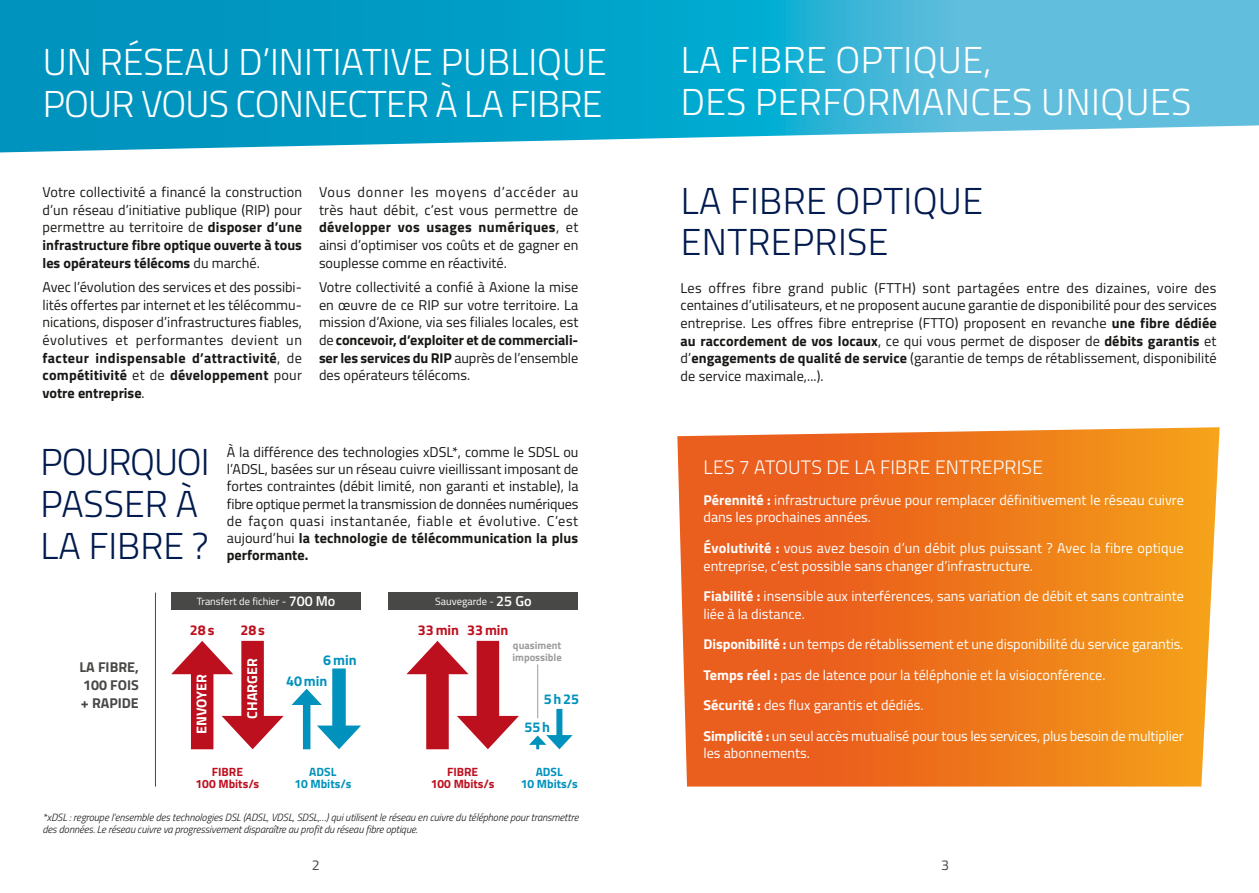
<style>
.page{position:relative;width:1259px;height:893px;background:#fff}
.page>*{position:absolute;margin:0;border:0;box-sizing:border-box;transform-origin:0 0}
.t1{font:300 37.5px/42px "Titillium";color:#fff}
.t2{font:300 37.5px/42px "Titillium";letter-spacing:.01em;color:#021b4e}
.t3{font:300 19.5px "Titillium";letter-spacing:.01em;color:#fff}
.t4{font:14.25px/17.7px "Titillium";letter-spacing:.005em;color:#171715;text-align:justify}
.t5{font:14.25px/17.7px "Titillium";color:#fff}
.t6{font:700 14.25px/17.7px "Titillium";color:#484847;text-align:justify}
.t7{font:700 14.25px "Titillium";color:#bd101e}
.t8{font:700 14.25px "Titillium";color:#0092bc}
.t9{font:700 14.25px "Titillium";color:#fff}
.t10{font:14.25px "Titillium";color:#484847}
.t11{font:700 12px/12px "Titillium";color:#bd101e;text-align:center}
.t12{font:700 12px/12px "Titillium";color:#0092bc;text-align:center}
.t13{font:italic 300 10.5px/12px "Titillium";letter-spacing:-.01em;color:#171715}
.t14{font:10.5px "Titillium";color:#fff}
.t15{font:700 10.5px/12px "Titillium";color:#9b9c9c}
.s1{font-weight:700}
.s2{font-weight:600;font-size:14.25px}
</style>
<div class="page">
<svg style="left:0;top:0;width:1259px;height:152px;background:#30aed0"></svg>
<svg style="left:677px;top:427px;width:542px;height:359px;background:#ee7a23"></svg>
<hr style="left:155px;top:593px;width:1px;height:193px;background:#484847">
<div style="left:191px;top:662px;width:22px;height:87px;background:#bd101e"></div>
<svg style="left:171px;top:641px;width:62px;height:33px"></svg>
<div style="left:426px;top:662px;width:23px;height:87px;background:#bd101e"></div>
<svg style="left:406px;top:641px;width:62px;height:33px"></svg>
<div style="left:303px;top:699px;width:7px;height:50px;background:#0092bc"></div>
<svg style="left:291px;top:689px;width:31px;height:16px"></svg>
<hr style="left:537px;top:664px;width:1px;height:54px;background:#9b9c9c">
<div style="left:241px;top:641px;width:23px;height:87px;background:#bd101e"></div>
<svg style="left:222px;top:716px;width:62px;height:33px"></svg>
<div style="left:476px;top:641px;width:23px;height:87px;background:#bd101e"></div>
<svg style="left:457px;top:716px;width:62px;height:33px"></svg>
<div style="left:332px;top:668px;width:14px;height:67px;background:#0092bc"></div>
<svg style="left:317px;top:725px;width:44px;height:24px"></svg>
<div style="left:556px;top:709px;width:6px;height:31px;background:#0092bc"></div>
<svg style="left:529px;top:735px;width:43px;height:14px"></svg>
<div style="left:171px;top:593px;width:190px;height:17px;background:#484847"></div>
<div style="left:388px;top:593px;width:190px;height:17px;background:#484847"></div>
<h1 class="t1" style="left:43px;top:39px;width:565px">UN RÉSEAU D’INITIATIVE PUBLIQUE<br>POUR VOUS CONNECTER À LA FIBRE</h1>
<p class="t4" style="left:43px;top:182px;width:261px">Votre collectivité a financé la construction d’un réseau d’initiative publique (RIP) pour permettre au territoire de <span class="s1">disposer d’une infrastructure fibre optique ouverte à tous les opérateurs télécoms</span> du marché.</p>
<p class="t4" style="left:43px;top:277px;width:261px">Avec l’évolution des services et des possibi&shy;lités offertes par internet et les télécommu&shy;nications, disposer d’infrastructures fiables, évolutives et performantes devient un <span class="s1">facteur indispensable d’attractivité</span>, de <span class="s1">compétitivité</span> et de <span class="s1">développement</span> pour <span class="s1">votre entreprise</span>.</p>
<p class="t4" style="left:319px;top:182px;width:261px">Vous donner les moyens d’accéder au très haut débit, c’est vous permettre de <span class="s1">développer vos usages numériques</span>, et ainsi d’optimiser vos coûts et de gagner en souplesse comme en réactivité.</p>
<p class="t4" style="left:319px;top:277px;width:261px">Votre collectivité a confié à Axione la mise en œuvre de ce RIP sur votre territoire. La mission d’Axione, via ses filiales locales, est de <span class="s1">concevoir, d’exploiter et de commerciali&shy;ser les services du RIP</span> auprès de l’ensemble des opérateurs télécoms.</p>
<h1 class="t2" style="left:41px;top:439px;width:170px">POURQUOI<br>PASSER À<br>LA FIBRE ?</h1>
<p class="t4" style="left:227px;top:443px;width:353px;line-height:17.2px">À la différence des technologies xDSL*, comme le SDSL ou l’ADSL, basées sur un réseau cuivre vieillissant imposant de fortes contraintes (débit limité, non garanti et instable), la fibre optique permet la transmission de données numériques de façon quasi instantanée, fiable et évolutive. C’est aujourd’hui <span class="s1">la technologie de télécommunication la plus performante.</span></p>
<p class="t6" style="left:80px;top:658px;width:61px">LA FIBRE, 100 FOIS + RAPIDE</p>
<p class="t14" style="left:197px;top:594px;width:140px">Transfert de fichier - <span class="s2">700 Mo</span></p>
<p class="t14" style="left:435px;top:594px;width:98px">Sauvegarde - <span class="s2">25 Go</span></p>
<p class="t7" style="left:190px;top:619px;width:26px">28s</p>
<p class="t7" style="left:418px;top:619px;width:92px">33min 33min</p>
<p class="t9" style="left:191px;top:734px;width:61px;rotate:-90deg">ENVOYER</p>
<p class="t7" style="left:240px;top:619px;width:26px">28s</p>
<p class="t15" style="left:512px;top:639px;width:51px">quasiment impossible</p>
<p class="t8" style="left:323px;top:649px;width:35px">6min</p>
<p class="t9" style="left:241px;top:718px;width:62px;rotate:-90deg">CHARGER</p>
<p class="t8" style="left:286px;top:670px;width:43px">40min</p>
<p class="t8" style="left:543px;top:688px;width:37px">5h25</p>
<p class="t8" style="left:524px;top:716px;width:27px">55h</p>
<p class="t12" style="left:294px;top:765px;width:58px">ADSL<br>10 Mbits/s</p>
<p class="t12" style="left:521px;top:765px;width:58px">ADSL<br>10 Mbits/s</p>
<p class="t11" style="left:196px;top:765px;width:65px">FIBRE<br>100 Mbits/s</p>
<p class="t11" style="left:431px;top:765px;width:65px">FIBRE<br>100 Mbits/s</p>
<p class="t13" style="left:43px;top:811px;width:537px">*xDSL : regroupe l’ensemble des technologies DSL (ADSL, VDSL, SDSL,…) qui utilisent le réseau en cuivre du téléphone pour transmettre des données. Le réseau cuivre va progressivement disparaître au profit du réseau fibre optique.</p>
<h1 class="t1" style="left:681px;top:37px;width:512px">LA FIBRE OPTIQUE,<br>DES PERFORMANCES UNIQUES</h1>
<h1 class="t2" style="left:681px;top:179px;width:304px;line-height:40.5px">LA FIBRE OPTIQUE<br>ENTREPRISE</h1>
<p class="t4" style="left:680px;top:278px;width:538px">Les offres fibre grand public (FTTH) sont partagées entre des dizaines, voire des centaines d’utilisateurs, et ne proposent aucune garantie de disponibilité pour des services entreprise. Les offres fibre entreprise (FTTO) proposent en revanche <span class="s1">une fibre dédiée au raccordement de vos locaux</span>, ce qui vous permet de disposer de <span class="s1">débits garantis</span> et d’<span class="s1">engagements de qualité de service</span> (garantie de temps de rétablissement, disponibilité de service maximale,...).</p>
<h2 class="t3" style="left:703px;top:453px;width:341px">LES 7 ATOUTS DE LA FIBRE ENTREPRISE</h2>
<p class="t5" style="left:703px;top:490px;width:482px"><span class="s1">Pérennité :</span> infrastructure prévue pour remplacer définitivement le réseau cuivre dans les prochaines années.</p>
<p class="t5" style="left:703px;top:538px;width:482px"><span class="s1">Évolutivité :</span> vous avez besoin d’un débit plus puissant ? Avec la fibre optique entreprise, c’est possible sans changer d’infrastructure.</p>
<p class="t5" style="left:703px;top:587px;width:482px"><span class="s1">Fiabilité :</span> insensible aux interférences, sans variation de débit et sans contrainte liée à la distance.</p>
<p class="t5" style="left:703px;top:628px;width:482px;line-height:30.5px"><span class="s1">Disponibilité :</span> un temps de rétablissement et une disponibilité du service garantis.<br><span class="s1">Temps réel :</span> pas de latence pour la téléphonie et la visioconférence.<br><span class="s1">Sécurité :</span> des flux garantis et dédiés.<br><span class="s1">Simplicité :</span> un seul accès mutualisé pour tous les services, plus besoin de multiplier</p>
<p class="t5" style="left:703px;top:744px;width:108px">les abonnements.</p>
<p class="t10" style="left:312px;top:854px;width:9px">2</p>
<p class="t10" style="left:941px;top:854px;width:9px">3</p>
</div>
